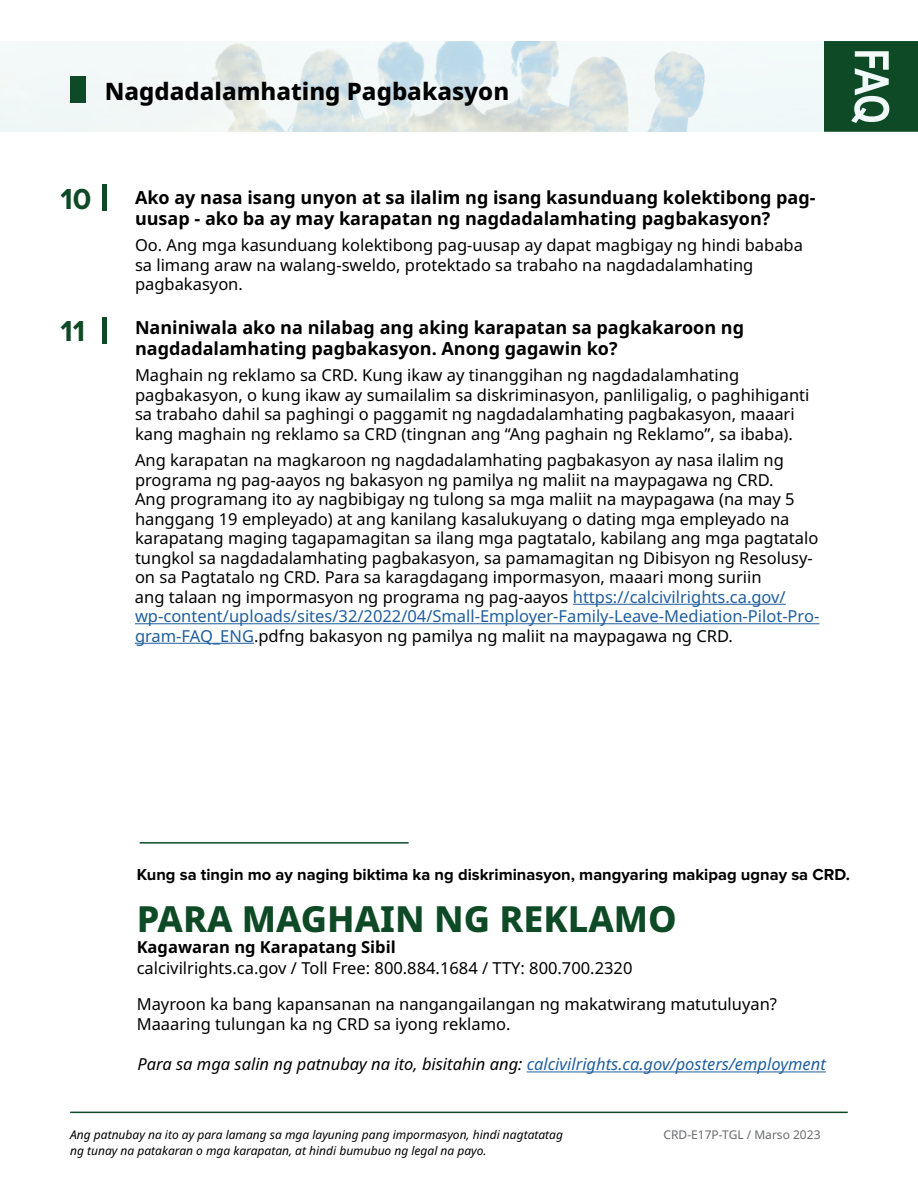
<style>
.page{position:relative;width:918px;height:1188px;background:#fff}
.page>*{position:absolute;margin:0;border:0;box-sizing:border-box;transform-origin:0 0}
.t1{font:800 36px "Noto Sans";color:#0e4a25}
.t2{font:700 30px "Proxima Nova";color:#0e4a25}
.t3{font:800 24px "Noto Sans";color:#000}
.t4{font:700 18px "Noto Sans";color:#000}
.t5{font:16.5px/19.5px "Noto Sans";color:#000}
.t6{font:16.5px "Noto Sans";color:#205e9e}
.t7{font:italic 16.5px "Noto Sans";color:#000}
.t8{font:700 16.5px "Proxima Nova";color:#000}
.t9{font:700 16.5px "Noto Sans";color:#000}
.t10{font:italic 12px/16.5px "Noto Sans";color:#000}
.t11{font:12px "Noto Sans";color:#696a6d}
.s1{color:#205e9e}
</style>
<div class="page">
<hr style="left:140px;top:842px;width:269px;height:2px;background:#0e4a25">
<hr style="left:527px;top:1072px;width:299px;height:1px;background:#205e9e">
<div style="left:102px;top:317px;width:5px;height:26px;background:#0e4a25"></div>
<div style="left:102px;top:185px;width:5px;height:26px;background:#0e4a25"></div>
<hr style="left:70px;top:1112px;width:778px;height:1px;background:#0e4a25">
<svg style="left:0;top:41px;width:824px;height:91px;fill:#f1f7f7"></svg>
<svg style="left:824px;top:41px;width:94px;height:91px;background:#2f6344"></svg>
<div style="left:70px;top:76px;width:16px;height:27px;background:#0e4a25"></div>
<hr style="left:573px;top:604px;width:213px;height:1px;background:#205e9e">
<hr style="left:135px;top:623px;width:684px;height:1px;background:#205e9e">
<hr style="left:135px;top:643px;width:119px;height:1px;background:#205e9e">
<h3 class="t3" style="left:105px;top:74px;width:406px">Nagdadalamhating Pagbakasyon</h3>
<h2 class="t2" style="left:61px;top:181px;width:32px">10</h2>
<h2 class="t2" style="left:61px;top:313px;width:26px">11</h2>
<h2 class="t4" style="left:135px;top:185px;width:682px">Ako ay nasa isang unyon at sa ilalim ng isang kasunduang kolektibong pag-</h2>
<h2 class="t4" style="left:135px;top:206px;width:637px">uusap - ako ba ay may karapatan ng nagdadalamhating pagbakasyon?</h2>
<p class="t5" style="left:135px;top:236px;width:670px">Oo. Ang mga kasunduang kolektibong pag-uusap ay dapat magbigay ng hindi bababa sa limang araw na walang-sweldo, protektado sa trabaho na nagdadalamhating pagbakasyon.</p>
<h2 class="t4" style="left:135px;top:315px;width:611px">Naniniwala ako na nilabag ang aking karapatan sa pagkakaroon ng</h2>
<h2 class="t4" style="left:135px;top:336px;width:484px">nagdadalamhating pagbakasyon. Anong gagawin ko?</h2>
<p class="t5" style="left:135px;top:366px;width:676px">Maghain ng reklamo sa CRD. Kung ikaw ay tinanggihan ng nagdadalamhating pagbakasyon o, kung ikaw ay sumailalim sa diskriminasyon, panliligalig o, paghihiganti sa trabaho dahil sa paghingi o paggamit ng nagdadalamhating pagbakasyon, maaari kang maghain ng reklamo sa CRD (tingnan ang “Ang paghain ng Reklamo ,” sa ibaba .(</p>
<p class="t5" style="left:135px;top:451px;width:685px">Ang karapatan na magkaroon ng nagdadalamhating pagbakasyon ay nasa ilalim ng programa ng pag-aayos ng bakasyon ng pamilya ng maliit na maypagawa ng CRD.<br>Ang programang ito ay nagbibigay ng tulong sa mga maliit na maypagawa (na may 5 hanggang 19 empleyado) at ang kanilang kasalukuyang o dating mga empleyado na karapatang maging tagapamagitan sa ilang mga pagtatalo, kabilang ang mga pagtatalo</p>
<p class="t5" style="left:135px;top:568px;width:628px">on sa Pagtatalo ng CRD. Para sa karagdagang impormasyon, maaari mong suriin</p>
<p class="t5" style="left:135px;top:548px;width:679px">tungkol sa nagdadalamhating pagbakasyon, sa pamamagitan ng Dibisyon ng Resolusy-</p>
<p class="t5" style="left:135px;top:587px;width:652px">ang talaan ng impormasyon ng programa ng pag-aayos <span class="s1">https://calcivilrights.ca.gov/</span></p>
<p class="t5" style="left:135px;top:626px;width:599px"><span class="s1">gram-FAQ_ENG</span>.pdfng bakasyon ng pamilya ng maliit na maypagawa ng CRD.</p>
<p class="t6" style="left:135px;top:607px;width:686px">wp-content/uploads/sites/32/2022/04/Small-Employer-Family-Leave-Mediation-Pilot-Pro-</p>
<p class="t8" style="left:137px;top:865px;width:715px">Kung sa tingin mo ay naging biktima ka ng diskriminasyon, mangyaring makipag ugnay sa CRD.</p>
<h2 class="t1" style="left:137px;top:893px;width:542px">PARA MAGHAIN NG REKLAMO</h2>
<p class="t9" style="left:137px;top:936px;width:261px">Kagawaran ng Karapatang Sibil</p>
<p class="t5" style="left:137px;top:959px;width:497px">calcivilrights.ca.gov / Toll Free: 800.884.1684 / TTY: 800.700.2320</p>
<p class="t5" style="left:137px;top:995px;width:642px">Mayroon ka bang kapansanan na nangangailangan ng makatwirang matutuluyan?<br>Maaaring tulungan ka ng CRD sa iyong reklamo.</p>
<p class="t7" style="left:138px;top:1052px;width:690px">Para sa mga salin ng patnubay na ito, bisitahin ang: <span class="s1">calcivilrights.ca.gov/posters/employment</span></p>
<p class="t10" style="left:70px;top:1126px;width:494px">Ang patnubay na ito ay para lamang sa mga layuning pang impormasyon, hindi nagtatatag ng tunay na patakaran o mga karapatan, at hindi bumubuo ng legal na payo.</p>
<p class="t11" style="left:664px;top:1128px;width:159px">CRD E- 17P-TGL / Marso 2023</p>
</div>
